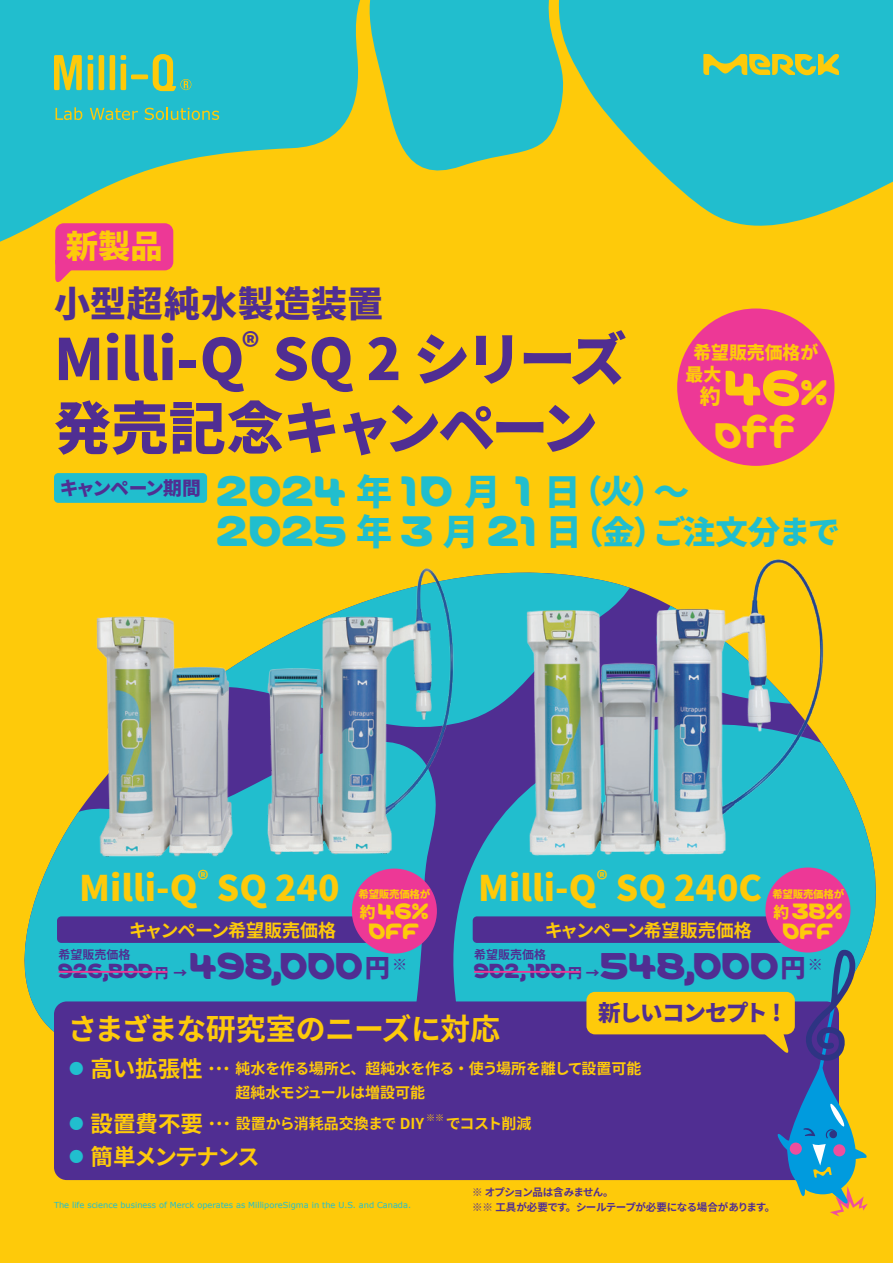
<style>
.page{position:relative;width:893px;height:1263px;background:#feca0a}
.page>*{position:absolute;margin:0;border:0;box-sizing:border-box;transform-origin:0 0}
.t1{font:900 57px/69px "Noto Sans CJ Kjp";letter-spacing:-.015em;color:#502e92}
.t2{font:50.4px "Merck";color:#feca0a}
.t3{font:43.2px "Merck";color:#21bece}
.t4{font:37.8px "Merck";color:#502e92}
.t5{font:900 36px "Noto Sans CJ Kjp";letter-spacing:.02em;color:#502e92}
.t6{font:36px "Merck";color:#feca0a}
.t7{font:900 35.25px "Noto Sans CJ Kjp";color:#feca0a}
.t8{font:900 32.4px "Noto Sans CJ Kjp";letter-spacing:-.05em;color:#21bece}
.t9{font:900 32.25px "Noto Sans CJ Kjp";color:#feca0a}
.t10{font:700 30px "Noto Sans CJ Kjp";letter-spacing:-.025em;color:#feca0a}
.t11{font:22.5px/19.5px "Merck";color:#feca0a;text-align:center}
.t12{font:700 22.5px "Noto Sans CJ Kjp";letter-spacing:-.085em;color:#feca0a}
.t13{font:900 22.5px "Noto Sans CJ Kjp";letter-spacing:-.06em;color:#502e92}
.t14{font:900 21px "Noto Sans CJ Kjp";color:#feca0a}
.t15{font:20.7px "Merck";color:#502e92}
.t16{font:20.7px "Merck";color:#502e92;scale:.95 1}
.t17{font:900 18.75px "Noto Sans CJ Kjp";letter-spacing:-.05em;color:#502e92}
.t18{font:700 18px "Noto Sans CJ Kjp";letter-spacing:-.02em;color:#feca0a}
.t19{font:900 17.85px "Noto Sans CJ Kjp";color:#feca0a}
.t20{font:700 15px/24.8px "Noto Sans CJ Kjp";letter-spacing:-.01em;color:#feca0a}
.t21{font:700 12px "Noto Sans CJ Kjp";color:#502e92}
.t22{font:700 10.5px/15px "Noto Sans CJ Kjp";letter-spacing:-.045em;color:#502e92}
.t23{font:900 10.5px "Noto Sans CJ Kjp";letter-spacing:-.025em;color:#feca0a}
.t24{font:700 9px "Noto Sans CJ Kjp";color:#feca0a}
.t25{font:8.25px "Verdana";color:#21bece}
.s1{font-size:36px}
.s2{font-family:"Noto Sans CJ Kjp";font-weight:900;font-size:36px}
.s3{font-family:"Noto Sans CJ Kjp";font-weight:900;font-size:32.4px}
.s4{font-family:"Merck";font-weight:400;font-size:43.2px}
.s5{font-family:"Noto Sans CJ Kjp";font-weight:900;font-size:15.75px}
.s6{font-family:"Noto Sans CJ Kjp";font-weight:900;font-size:25.2px}
.s7{font-family:"Noto Sans CJ Kjp";font-weight:900;font-size:13.8px}
.s8{font-size:14.7px;color:#21bece}
.s9{font-size:22.5px}
</style>
<div class="page">
<svg style="left:24px;top:874px;width:852px;height:158px;fill:#21bece"></svg>
<svg style="left:0;top:0;width:356px;height:252px;fill:#21bece"></svg>
<svg style="left:572px;top:0;width:321px;height:226px;fill:#21bece"></svg>
<svg style="left:356px;top:0;width:216px;height:171px"></svg>
<svg style="left:703px;top:54px;width:136px;height:21px"></svg>
<svg style="left:54px;top:55px;width:28px;height:35px"></svg>
<div style="left:110px;top:55px;width:5px;height:35px;background:#feca0a"></div>
<svg style="left:121px;top:55px;width:5px;height:5px"></svg>
<div style="left:99px;top:55px;width:5px;height:35px;background:#feca0a"></div>
<div style="left:88px;top:64px;width:5px;height:26px;background:#feca0a"></div>
<svg style="left:153px;top:54px;width:38px;height:37px"></svg>
<div style="left:121px;top:64px;width:5px;height:26px;background:#feca0a"></div>
<div style="left:131px;top:74px;width:17px;height:5px;background:#feca0a"></div>
<svg style="left:88px;top:55px;width:5px;height:5px"></svg>
<svg style="left:56px;top:107px;width:26px;height:13px"></svg>
<svg style="left:90px;top:108px;width:48px;height:12px"></svg>
<svg style="left:145px;top:107px;width:74px;height:13px"></svg>
<div style="left:677px;top:308px;width:157px;height:158px;background:#ed3896;border-radius:50%"></div>
<div style="left:54px;top:1001px;width:785px;height:179px;background:#502e92;border-radius:13px"></div>
<div style="left:586px;top:992px;width:209px;height:42px;background:#feca0a;border-radius:9px"></div>
<div style="left:54px;top:473px;width:153px;height:30px;background:#21bece;border-radius:4px"></div>
<div style="left:473px;top:916px;width:351px;height:27px;background:#502e92;border-radius:4px"></div>
<div style="left:57px;top:916px;width:352px;height:27px;background:#502e92;border-radius:4px"></div>
<hr style="left:474px;top:971px;width:106px;height:2px;background:#ed3896">
<hr style="left:58px;top:971px;width:110px;height:2px;background:#ed3896">
<div style="left:765px;top:867px;width:85px;height:85px;background:#ed3896;border-radius:50%"></div>
<div style="left:352px;top:868px;width:85px;height:86px;background:#ed3896;border-radius:50%"></div>
<svg style="left:55px;top:264px;width:19px;height:18px"></svg>
<div style="left:55px;top:223px;width:118px;height:47px;background:#ed3896;border-radius:9px"></div>
<img style="left:480px;top:559px;width:395px;height:315px">
<img style="left:42px;top:568px;width:438px;height:314px">
<svg style="left:762px;top:949px;width:106px;height:267px"></svg>
<h3 class="t9" style="left:66px;top:228px;width:98px">新製品</h3>
<h3 class="t5" style="left:54px;top:283px;width:331px">小型超純水製造装置</h3>
<h1 class="t1" style="left:54px;top:326px;width:574px">Milli-Q<sup>®</sup> SQ 2 シリーズ発売記念キャンペーン</h1>
<p class="t19" style="left:693px;top:343px;width:127px">希望販売価格が</p>
<h3 class="t14" style="left:700px;top:384px;width:22px">約</h3>
<p class="t19" style="left:685px;top:365px;width:37px">最大</p>
<h2 class="t2" style="left:725px;top:358px;width:105px">46<span class="s1">%</span></h2>
<h3 class="t6" style="left:715px;top:414px;width:83px">off</h3>
<p class="t17" style="left:60px;top:478px;width:142px">キャンペーン期間</p>
<h3 class="t3" style="left:217px;top:465px;width:474px">2024 <span class="s2">年</span> 10 <span class="s2">月</span> 1 <span class="s2">日</span><span class="s3">（火）</span><span class="s2">～</span></h3>
<h3 class="t8" style="left:217px;top:514px;width:625px"><span class="s4">2025</span> <span class="s1">年</span> <span class="s4">3</span> <span class="s1">月</span> <span class="s4">21</span> <span class="s1">日</span>（金）ご注文分まで</h3>
<h3 class="t7" style="left:79px;top:868px;width:262px">Milli-Q<sup>®</sup> SQ 240</h3>
<h3 class="t7" style="left:478px;top:868px;width:285px">Milli-Q<sup>®</sup> SQ 240C</h3>
<p class="t23" style="left:358px;top:889px;width:73px">希望販売価格が</p>
<h3 class="t11" style="left:360px;top:902px;width:71px"><span class="s5">約</span> 46%<br>OFF</h3>
<p class="t23" style="left:772px;top:889px;width:73px">希望販売価格が</p>
<h3 class="t11" style="left:774px;top:902px;width:71px"><span class="s5">約</span> 38%<br>OFF</h3>
<p class="t18" style="left:129px;top:920px;width:209px">キャンペーン希望販売価格</p>
<h3 class="t4" style="left:190px;top:943px;width:219px">498,000<span class="s6">円</span><sup>※</sup></h3>
<p class="t21" style="left:474px;top:948px;width:73px">希望販売価格</p>
<p class="t18" style="left:545px;top:920px;width:209px">キャンペーン希望販売価格</p>
<h3 class="t4" style="left:600px;top:943px;width:224px">548,000<span class="s6">円</span><sup>※</sup></h3>
<p class="t21" style="left:58px;top:948px;width:73px">希望販売価格</p>
<h3 class="t16" style="left:58px;top:958px;width:137px">926,800<span class="s7">円 →</span></h3>
<h3 class="t15" style="left:474px;top:958px;width:127px">902,100<span class="s7">円 →</span></h3>
<h3 class="t13" style="left:598px;top:1000px;width:184px">新しいコンセプト !</h3>
<h3 class="t10" style="left:68px;top:1012px;width:434px">さまざまな研究室のニーズに対応</h3>
<p class="t20" style="left:235px;top:1056px;width:407px;text-indent:-166px"><span class="s8">●</span> <span class="s9">高い拡張性 …</span> 純水を作る場所と、超純水を作る・使う場所を離して設置可能超純水モジュールは増設可能</p>
<p class="t20" style="left:69px;top:1111px;width:356px"><span class="s8">●</span> <span class="s9">設置費不要 …</span> 設置から消耗品交換まで DIY</p>
<p class="t24" style="left:426px;top:1112px;width:19px">※※</p>
<p class="t20" style="left:446px;top:1111px;width:87px">でコスト削減</p>
<h3 class="t12" style="left:69px;top:1143px;width:192px"><span class="s8">●</span> 簡単メンテナンス</h3>
<p class="t22" style="left:472px;top:1184px;width:305px">※ オプション品は含みません。<br>※※ 工具が必要です。シールテープが必要になる場合があります。</p>
<p class="t25" style="left:54px;top:1199px;width:359px">The life science business of Merck operates as MilliporeSigma in the U.S. and Canada.</p>
</div>
